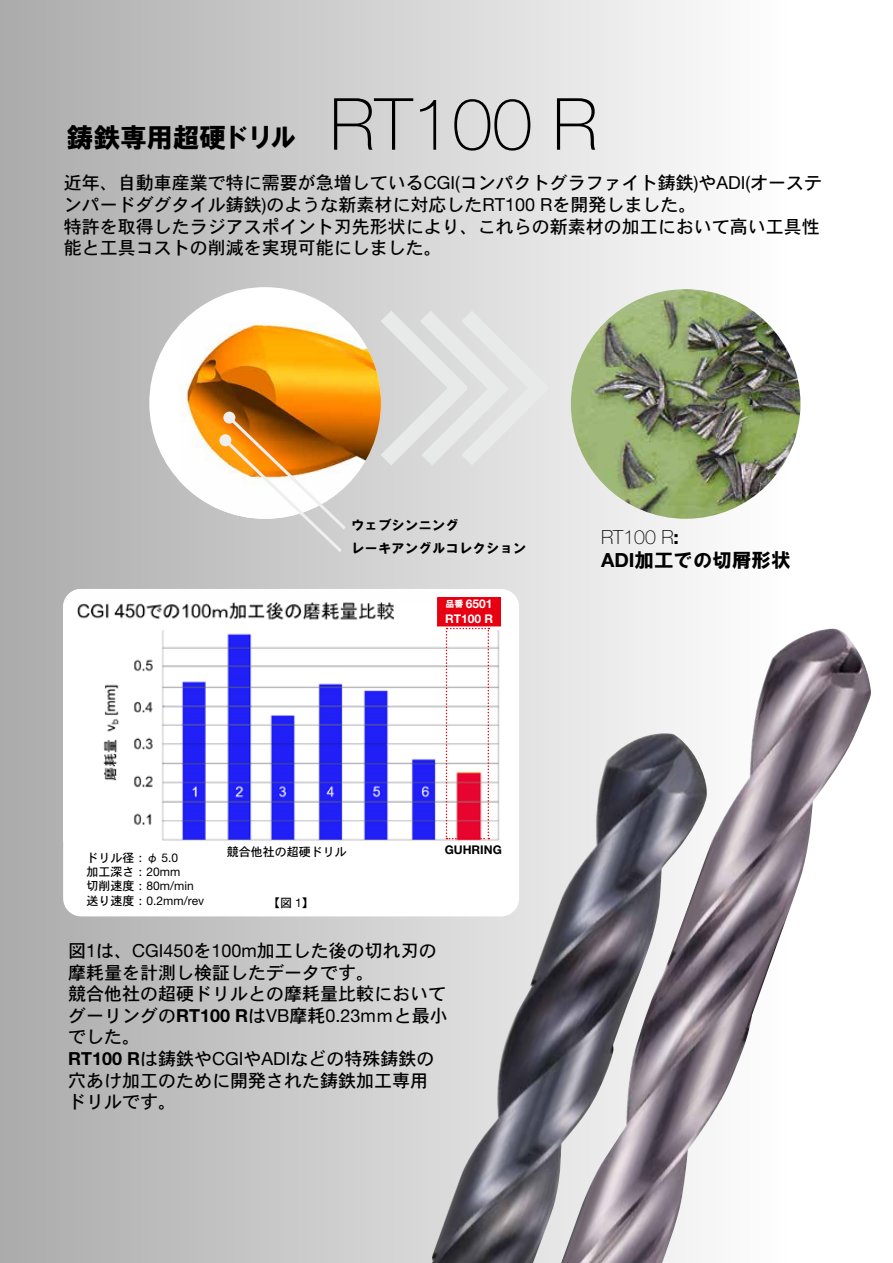
<style>
.page{position:relative;width:893px;height:1263px;background:#fff}
.page>*{position:absolute;margin:0;border:0;box-sizing:border-box;transform-origin:0 0}
.t1{font:100 72px "Helvetica Neue LTW1 G";color:#000}
.t2{font:27px "HGS Soei Kakugothic UB";letter-spacing:-.025em;color:#000}
.t3{font:19.5px "HGS Soei Kakugothic UB";color:#000}
.t4{font:100 19.5px "Helvetica Neue LTW1 G";color:#000}
.t5{font:18px/21.6px "Osaka";color:#000}
.t6{font:13.5px/23.7px "HGS Soei Kakugothic UB";color:#000}
.t7{font:12px/14.4px "Osaka";color:#000}
.t8{font:12px/14.4px "Helvetica Neue LTW1 G";color:#000}
.t9{font:700 12px/15px "Helvetica Neue LTW1 G";color:#fff}
.t10{font:700 12px "Helvetica Neue LTW1 G";color:#000}
.s1{font-family:"Helvetica Neue LTW1 G"}
.s2{font-family:"HGS Soei Kakugothic UB";font-weight:400;font-size:9px}
.s3{font-weight:700}
.s4{font-family:"Helvetica Neue LTW1 G";font-weight:700}
.s5{font-family:"Osaka"}
</style>
<div class="page">
<div style="left:0;top:0;width:893px;height:1263px;background:linear-gradient(to right,#acacac,#fff)"></div>
<div style="left:149px;top:287px;width:232px;height:232px;background:#fff;border-radius:50%"></div>
<img style="left:180px;top:322px;width:201px;height:197px">
<img style="left:571px;top:289px;width:229px;height:230px;border-radius:115px">
<img style="left:431px;top:733px;width:130px;height:530px">
<img style="left:561px;top:629px;width:311px;height:634px">
<svg style="left:365px;top:295px;width:199px;height:186px;background:#dfddd8"></svg>
<div style="left:223px;top:412px;width:12px;height:12px;background:#efefef;border-radius:50%"></div>
<svg style="left:221px;top:413px;width:128px;height:142px"></svg>
<div style="left:219px;top:434px;width:12px;height:12px;background:#efefef;border-radius:50%"></div>
<div style="left:63px;top:589px;width:456px;height:327px;background:#fff;border-radius:18px"></div>
<img style="left:63px;top:589px;width:438px;height:252px">
<svg style="left:446px;top:628px;width:43px;height:211px"></svg>
<div style="left:438px;top:598px;width:62px;height:28px;background:#e60012"></div>
<div style="left:437px;top:597px;width:64px;height:29px;border:1px solid #e60012"></div>
<h1 class="t1" style="left:330px;top:81px;width:270px">RT100 R</h1>
<p class="t5" style="left:64px;top:172px;width:760px">近年、自動車産業で特に需要が急増している<span class="s1">CGI(</span>コンパクトグラファイト鋳鉄<span class="s1">)</span>や<span class="s1">ADI(</span>オーステンパードダグタイル鋳鉄<span class="s1">)</span>のような新素材に対応した<span class="s1">RT100 R</span>を開発しました。<br>特許を取得したラジアスポイント刃先形状により、これらの新素材の加工において高い工具性能と工具コストの削減を実現可能にしました。</p>
<h2 class="t2" style="left:67px;top:124px;width:232px">鋳鉄専用超硬ドリル</h2>
<p class="t6" style="left:351px;top:513px;width:177px">ウェブシンニング<br>レーキアングルコレクション</p>
<p class="t9" style="left:445px;top:596px;width:50px"><span class="s2">品番</span> 6501<br>RT100 R</p>
<p class="t4" style="left:601px;top:525px;width:80px">RT100 R<span class="s3">:</span></p>
<p class="t3" style="left:601px;top:551px;width:191px"><span class="s4">ADI</span>加工での切屑形状</p>
<p class="t7" style="left:87px;top:850px;width:95px">ドリル径：φ <span class="s1">5.0</span>加工深さ：<span class="s1">20mm</span></p>
<p class="t8" style="left:87px;top:879px;width:119px"><span class="s5">切削速度：</span>80m/min<span class="s5">送り速度：</span>0.2mm/rev</p>
<p class="t7" style="left:227px;top:844px;width:121px">競合他社の超硬ドリル</p>
<p class="t7" style="left:268px;top:895px;width:47px">【図 <span class="s1">1</span>】</p>
<p class="t10" style="left:445px;top:842px;width:59px">GUHRING</p>
<p class="t5" style="left:68px;top:939px;width:381px">図<span class="s1">1</span>は、<span class="s1">CGI450</span>を<span class="s1">100m</span>加工した後の切れ刃の摩耗量を計測し検証したデータです。<br>競合他社の超硬ドリルとの摩耗量比較においてグーリングの<span class="s4">RT100 R</span>は<span class="s1">VB</span>摩耗<span class="s1">0.23m</span>ｍと最小でした。<br><span class="s4">RT100 R</span>は鋳鉄や<span class="s1">CGI</span>や<span class="s1">ADI</span>などの特殊鋳鉄の穴あけ加工のために開発された鋳鉄加工専用ドリルです。</p>
</div>
